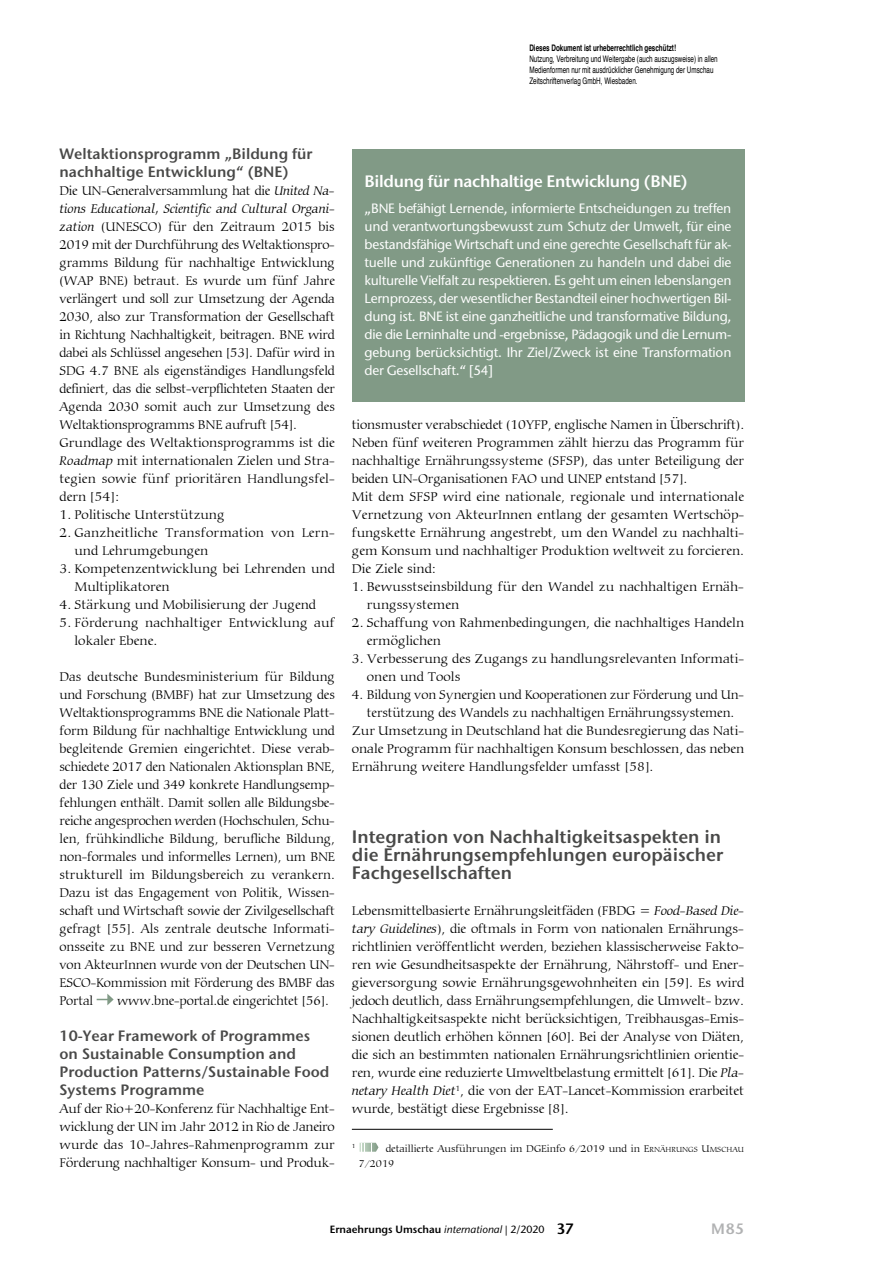
<style>
.page{position:relative;width:893px;height:1263px;background:#fff}
.page>*{position:absolute;margin:0;border:0;box-sizing:border-box;transform-origin:0 0}
.t1{font:600 18px/18px "Stone Sans ITC Pro";color:#494948;text-align:justify}
.t2{font:600 16.5px "Stone Sans ITC Pro";letter-spacing:-.02em;color:#fff}
.t3{font:600 15px/18px "Stone Sans ITC Pro";color:#494948}
.t4{font:600 15px "Stone Sans ITC Pro";color:#b1b2b3}
.t5{font:300 13.5px/18px "Carmina BT";letter-spacing:-.005em;color:#000}
.t6{font:500 13.5px/18px "Stone Sans ITC Std";letter-spacing:-.01em;color:#fff;text-align:justify}
.t7{font:300 13.5px/18px "Carmina BT";letter-spacing:.015em;color:#000}
.t8{font:300 10.5px/15px "Carmina BT";color:#000}
.t9{font:600 10.5px "Stone Sans ITC Pro";color:#000}
.t10{font:9px/10.8px "Helvetica";color:#000;scale:.7 1}
.t11{font:700 9px "Helvetica";color:#000;scale:.7 1}
.t12{font:300 6.3px "Carmina BT";color:#000}
.s1{font-style:italic}
.s2{font-style:inherit}
.s3{font-size:7.8px}
.s4{font-family:"Stone Sans ITC Std";font-weight:500;font-style:italic}
.s5{font-family:"Stone Sans ITC Std";font-weight:500}
.s6{font-size:15px}
</style>
<div class="page">
<svg style="left:97px;top:994px;width:17px;height:11px"></svg>
<div style="left:352px;top:149px;width:392px;height:252px;background:#819a86"></div>
<hr style="left:352px;top:1129px;width:201px;height:1px;background:#000">
<img style="left:359px;top:1143px;width:19px;height:9px">
<svg style="left:361px;top:1143px;width:4px;height:9px"></svg>
<p class="t11" style="left:529px;top:41px;width:211px">Dieses Dokument ist urheberrechtlich geschützt!</p>
<p class="t10" style="left:529px;top:54px;width:271px">Nutzung, Verbreitung und Weitergabe (auch auszugsweise) in allen<br>Medienformen nur mit ausdrücklicher Genehmigung der Umschau<br>Zeitschriftenverlag GmbH, Wiesbaden.</p>
<p class="t3" style="left:60px;top:145px;width:255px">Weltaktionsprogramm „Bildung für nachhaltige Entwicklung“ (BNE)</p>
<p class="t5" style="left:60px;top:182px;width:277px">Die UN-Generalversammlung hat die <span class="s1">United Na&shy;tions Educational, Scientific and Cultural Organi&shy;zation</span> (UNESCO) für den Zeitraum 2015 bis 2019 mit der Durchführung des Weltaktionspro&shy;gramms Bildung für nachhaltige Entwicklung (WAP BNE) betraut. Es wurde um fünf Jahre verlängert und soll zur Umsetzung der Agenda 2030, also zur Transformation der Gesellschaft in Richtung Nachhaltigkeit, beitragen. BNE wird dabei als Schlüssel angesehen [53]. Dafür wird in SDG 4.7 BNE als eigenständiges Handlungsfeld definiert, das die selbst-verpflichteten Staaten der Agenda 2030 somit auch zur Umsetzung des Weltaktionsprogramms BNE aufruft [54].<br>Grundlage des Weltaktionsprogramms ist die <span class="s1">Roadmap</span> mit internationalen Zielen und Stra&shy;tegien sowie fünf prioritären Handlungsfel&shy;dern [54]:</p>
<p class="t5" style="left:60px;top:506px;width:167px">1. Politische Unterstützung</p>
<p class="t7" style="left:75px;top:524px;width:262px;text-indent:-15px">2. Ganzheitliche Transformation von Lern&shy;und Lehrumgebungen</p>
<p class="t5" style="left:75px;top:560px;width:262px;text-indent:-15px">3. Kompetenzentwicklung bei Lehrenden und<br>Multiplikatoren</p>
<p class="t5" style="left:60px;top:596px;width:258px">4. Stärkung und Mobilisierung der Jugend</p>
<p class="t7" style="left:75px;top:614px;width:262px;text-indent:-15px">5. Förderung nachhaltiger Entwicklung auf lokaler Ebene.</p>
<p class="t5" style="left:60px;top:668px;width:277px;text-align:justify">Das deutsche Bundesministerium für Bildung und Forschung (BMBF) hat zur Umsetzung des Weltaktionsprogramms BNE die Nationale Platt&shy;form Bildung für nachhaltige Entwicklung und begleitende Gremien eingerichtet. Diese verab&shy;schiedete 2017 den Nationalen Aktionsplan BNE, der 130 Ziele und 349 konkrete Handlungsemp&shy;fehlungen enthält. Damit sollen alle Bildungsbe&shy;reiche angesprochen werden (Hochschulen, Schu&shy;len, frühkindliche Bildung, berufliche Bildung, non-formales und informelles Lernen), um BNE strukturell im Bildungsbereich zu verankern.<br>Dazu ist das Engagement von Politik, Wissen&shy;schaft und Wirtschaft sowie der Zivilgesellschaft gefragt [55]. Als zentrale deutsche Informati&shy;onsseite zu BNE und zur besseren Vernetzung von AkteurInnen wurde von der Deutschen UN-ESCO-Kommission mit Förderung des BMBF das Portal</p>
<p class="t5" style="left:117px;top:992px;width:213px">www.bne-portal.de eingerichtet [56].</p>
<p class="t3" style="left:60px;top:1027px;width:272px">10-Year Framework of Programmes on Sustainable Consumption and<br>Production Patterns/Sustainable Food<br>Systems Programme</p>
<p class="t5" style="left:60px;top:1100px;width:277px;text-align:justify">Auf der Rio+20-Konferenz für Nachhaltige Ent&shy;wicklung der UN im Jahr 2012 in Rio de Janeiro wurde das 10-Jahres-Rahmenprogramm zur Förderung nachhaltiger Konsum- und Produk-</p>
<p class="t2" style="left:365px;top:171px;width:325px">Bildung für nachhaltige Entwicklung (BNE)</p>
<p class="t6" style="left:365px;top:200px;width:368px">„BNE befähigt Lernende, informierte Entscheidungen zu treffen und verantwortungsbewusst zum Schutz der Umwelt, für eine bestandsfähige Wirtschaft und eine gerechte Gesellschaft für ak&shy;tuelle und zukünftige Generationen zu handeln und dabei die kulturelle Vielfalt zu respektieren. Es geht um einen lebenslangen Lernprozess, der wesentlicher Bestandteil einer hochwertigen Bil&shy;dung ist. BNE ist eine ganzheitliche und transformative Bildung, die die Lerninhalte und -ergebnisse, Pädagogik und die Lernum&shy;gebung berücksichtigt. Ihr Ziel/Zweck ist eine Transformation der Gesellschaft.“ [54]</p>
<p class="t5" style="left:352px;top:416px;width:394px">tionsmuster verabschiedet (10YFP, englische Namen in Überschrift).<br>Neben fünf weiteren Programmen zählt hierzu das Programm für nachhaltige Ernährungssysteme (SFSP), das unter Beteiligung der beiden UN-Organisationen FAO und UNEP entstand [57].<br>Mit dem SFSP wird eine nationale, regionale und internationale Vernetzung von AkteurInnen entlang der gesamten Wertschöp&shy;fungskette Ernährung angestrebt, um den Wandel zu nachhalti&shy;gem Konsum und nachhaltiger Produktion weltweit zu forcieren.<br>Die Ziele sind:</p>
<p class="t5" style="left:367px;top:578px;width:379px;text-indent:-15px">1. Bewusstseinsbildung für den Wandel zu nachhaltigen Ernäh&shy;rungssystemen</p>
<p class="t5" style="left:367px;top:614px;width:379px;text-indent:-15px">2. Schaffung von Rahmenbedingungen, die nachhaltiges Handeln ermöglichen</p>
<p class="t5" style="left:367px;top:650px;width:379px;text-indent:-15px">3. Verbesserung des Zugangs zu handlungsrelevanten Informati&shy;onen und Tools</p>
<p class="t5" style="left:352px;top:686px;width:394px">4. Bildung von Synergien und Kooperationen zur Förderung und Un-</p>
<p class="t5" style="left:367px;top:704px;width:369px">terstützung des Wandels zu nachhaltigen Ernährungssystemen.</p>
<p class="t5" style="left:352px;top:722px;width:394px">Zur Umsetzung in Deutschland hat die Bundesregierung das Nati-</p>
<p class="t5" style="left:352px;top:740px;width:394px">onale Programm für nachhaltigen Konsum beschlossen, das neben</p>
<p class="t5" style="left:352px;top:758px;width:303px">Ernährung weitere Handlungsfelder umfasst [58].</p>
<h1 class="t1" style="left:352px;top:828px;width:373px">Integration von Nachhaltigkeitsaspekten in die Ernährungsempfehlungen europäischer Fachgesellschaften</h1>
<p class="t5" style="left:352px;top:902px;width:394px;text-align:justify">Lebensmittelbasierte Ernährungsleitfäden (FBDG = <span class="s1">Food-Based Die&shy;tary Guidelines</span>), die oftmals in Form von nationalen Ernährungs&shy;richtlinien veröffentlicht werden, beziehen klassischerweise Fakto&shy;ren wie Gesundheitsaspekte der Ernährung, Nährstoff- und Ener&shy;gieversorgung sowie Ernährungsgewohnheiten ein [59]. Es wird jedoch deutlich, dass Ernährungsempfehlungen, die Umwelt- bzw.<br>Nachhaltigkeitsaspekte nicht berücksichtigen, Treibhausgas-Emis&shy;sionen deutlich erhöhen können [60]. Bei der Analyse von Diäten, die sich an bestimmten nationalen Ernährungsrichtlinien orientie&shy;ren, wurde eine reduzierte Umweltbelastung ermittelt [61]. Die <span class="s1">Pla&shy;netary Health Diet</span><sup>1</sup>, die von der EAT-Lancet-Kommission erarbeitet wurde, bestätigt diese Ergebnisse [8].</p>
<p class="t12" style="left:352px;top:1142px;width:5px">1</p>
<p class="t8" style="left:359px;top:1141px;width:387px;text-indent:27px">detaillierte Ausführungen im DGEinfo 6/2019 und in <span class="s2">E</span><span class="s3">RNÄHRUNGS</span> <span class="s2">U</span><span class="s3">MSCHAU<br></span>7/2019</p>
<p class="t9" style="left:330px;top:1222px;width:246px">Ernaehrungs Umschau <span class="s4">international</span> <span class="s5">| 2/2020</span> <span class="s6">37</span></p>
<p class="t4" style="left:711px;top:1219px;width:34px">M85</p>
</div>
